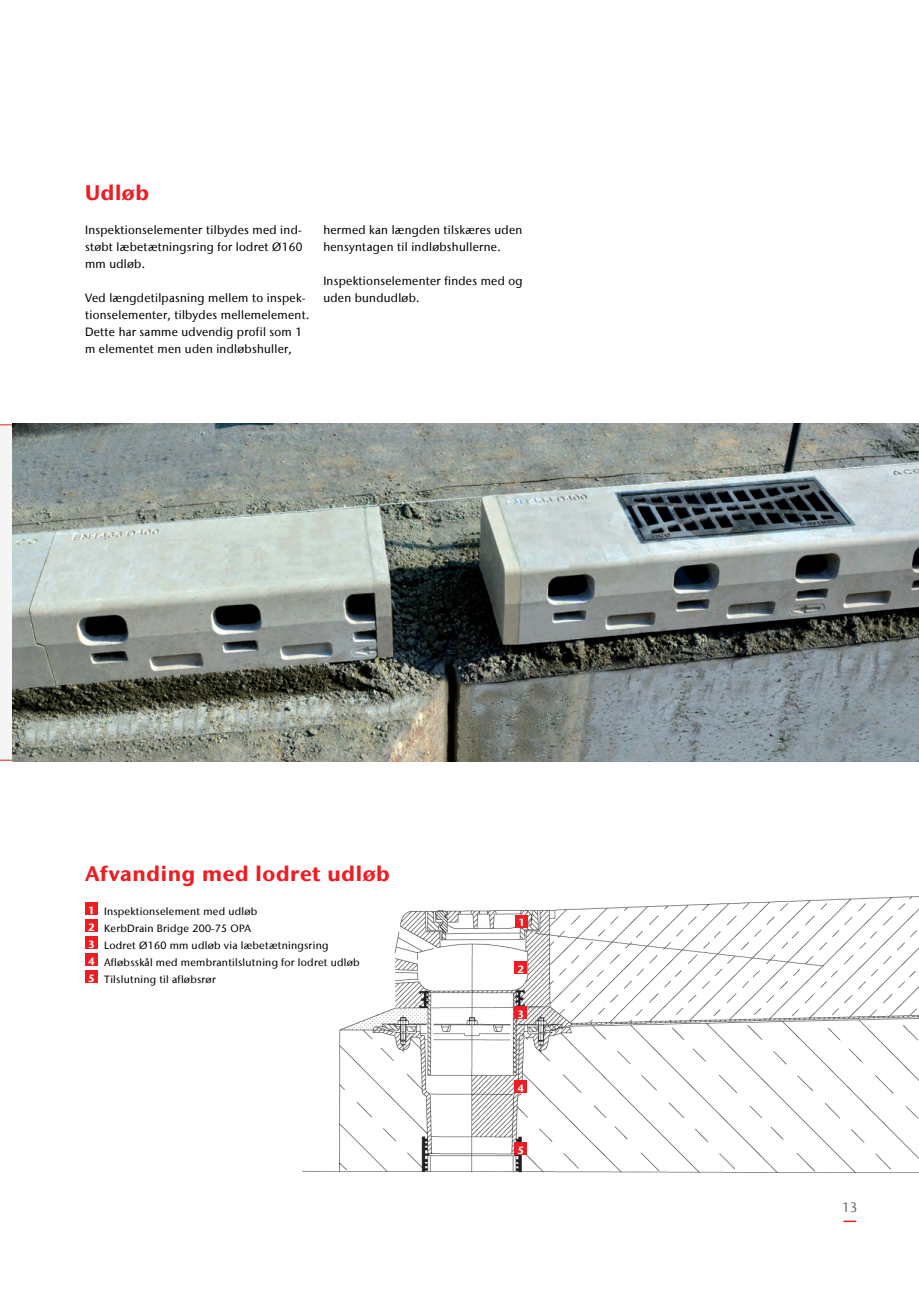
<style>
.page{position:relative;width:919px;height:1289px;background:#fff}
.page>*{position:absolute;margin:0;border:0;box-sizing:border-box;transform-origin:0 0}
.t1{font:700 21px "Stone Sans IIITC Com";letter-spacing:.03em;color:#ee1d23}
.t2{font:13.5px "Stone Sans IIITC Com";color:#575757}
.t3{font:500 12px/17px "Stone Sans IIITC Com";letter-spacing:.025em;color:#000}
.t4{font:500 10.5px/17px "Stone Sans IIITC Com";letter-spacing:.025em;color:#000}
.t5{font:700 10.5px "Stone Sans IIITC Com";color:#fff}
.s1{font-weight:700;color:#fff}
</style>
<div class="page">
<svg style="left:843px;top:1220px;width:13px;height:1px"></svg>
<img style="left:302px;top:896px;width:616px;height:278px">
<svg style="left:0;top:424px;width:13px;height:336px"></svg>
<img style="left:13px;top:424px;width:905px;height:337px">
<div style="left:85px;top:901px;width:13px;height:13px;background:#ee1d23"></div>
<div style="left:85px;top:918px;width:13px;height:13px;background:#ee1d23"></div>
<div style="left:85px;top:935px;width:13px;height:13px;background:#ee1d23"></div>
<div style="left:85px;top:952px;width:13px;height:13px;background:#ee1d23"></div>
<div style="left:85px;top:969px;width:13px;height:13px;background:#ee1d23"></div>
<div style="left:515px;top:914px;width:13px;height:13px;background:#ee1d23"></div>
<div style="left:514px;top:961px;width:13px;height:13px;background:#ee1d23"></div>
<div style="left:514px;top:1006px;width:13px;height:12px;background:#ee1d23"></div>
<div style="left:514px;top:1080px;width:13px;height:13px;background:#ee1d23"></div>
<div style="left:514px;top:1142px;width:13px;height:12px;background:#ee1d23"></div>
<h1 class="t1" style="left:85px;top:179px;width:65px">Udløb</h1>
<p class="t3" style="left:85px;top:221px;width:219px;text-align:justify">Inspektionselementer tilbydes med ind&shy;støbt læbetætningsring for lodret Ø160 mm udløb.</p>
<p class="t3" style="left:85px;top:289px;width:226px">Ved længdetilpasning mellem to inspek&shy;tionselementer, tilbydes mellemelement.<br>Dette har samme udvendig profil som 1 m elementet men uden indløbshuller,</p>
<p class="t3" style="left:323px;top:221px;width:200px">hermed kan længden tilskæres uden hensyntagen til indløbshullerne.</p>
<p class="t3" style="left:323px;top:272px;width:201px">Inspektionselementer findes med og uden bundudløb.</p>
<h1 class="t1" style="left:85px;top:859px;width:306px">Afvanding med lodret udløb</h1>
<p class="t4" style="left:88px;top:902px;width:273px"><span class="s1">1</span> Inspektionselement med udløb<br><span class="s1">2</span> KerbDrain Bridge 200-75 OPA<br><span class="s1">3</span> Lodret Ø160 mm udløb via læbetætningsring<br><span class="s1">4</span> Afløbsskål med membrantilslutning for lodret udløb <span class="s1">5</span> Tilslutning til afløbsrør</p>
<p class="t5" style="left:518px;top:915px;width:8px">1</p>
<p class="t5" style="left:517px;top:962px;width:8px">2</p>
<p class="t5" style="left:517px;top:1007px;width:8px">3</p>
<p class="t5" style="left:517px;top:1081px;width:8px">4</p>
<p class="t5" style="left:517px;top:1143px;width:8px">5</p>
<p class="t2" style="left:842px;top:1198px;width:17px">13</p>
</div>
